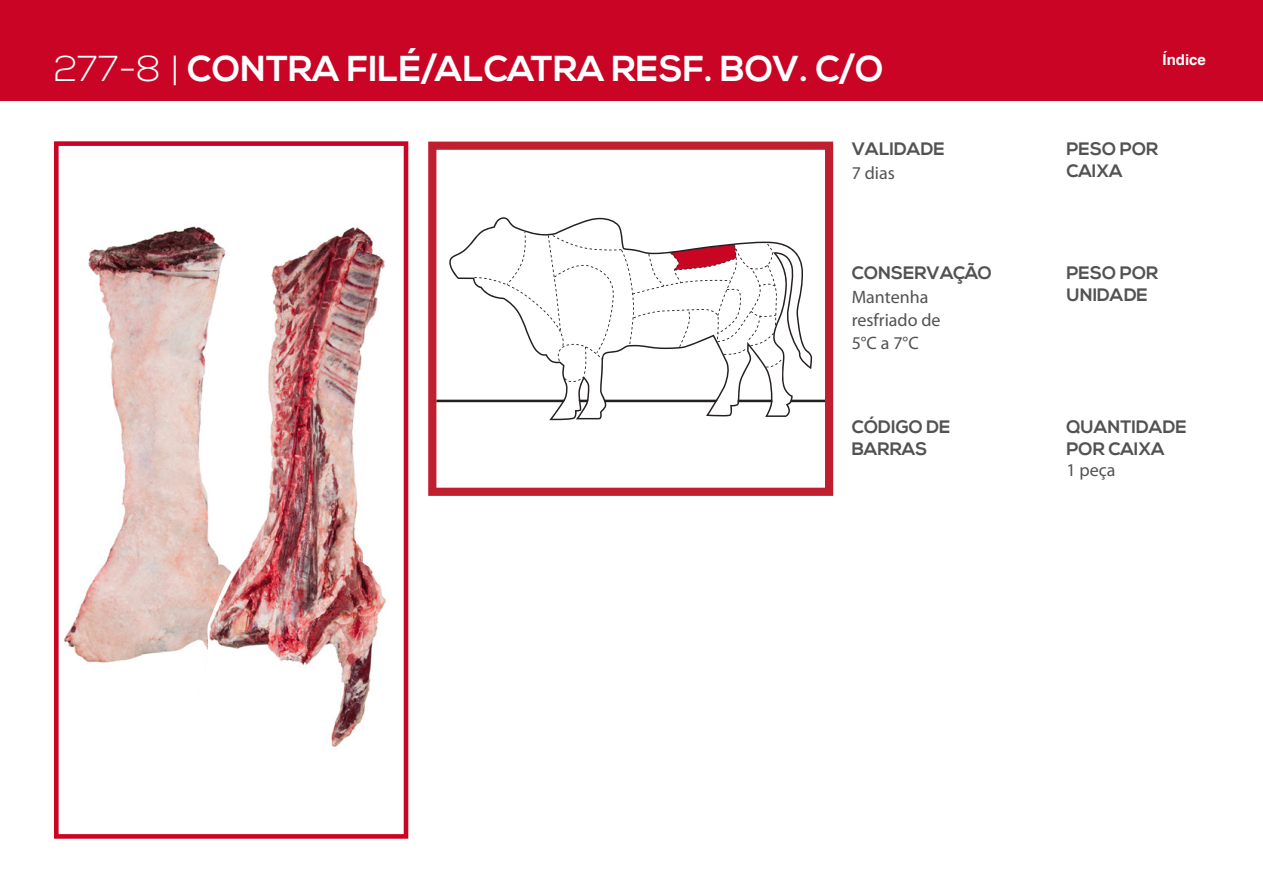
<style>
.page{position:relative;width:1263px;height:893px;background:#fff}
.page>*{position:absolute;margin:0;border:0;box-sizing:border-box;transform-origin:0 0}
.t1{font:700 36px "Nexa";color:#fff}
.t2{font:700 18px/21.6px "Nexa";color:#525252}
.t3{font:18px/23.4px "Myriad Pro";color:#525252}
.t4{font:700 15px "Helvetica";color:#fff}
.s1{font-weight:300}
</style>
<div class="page">
<div style="left:0;top:0;width:1263px;height:101px;background:#c90424"></div>
<div style="left:54px;top:141px;width:354px;height:698px;background:#fff;border:5px solid #c90424"></div>
<img style="left:64px;top:227px;width:125px;height:436px">
<img style="left:189px;top:226px;width:197px;height:521px">
<svg style="left:428px;top:142px;width:405px;height:354px"></svg>
<hr style="left:436px;top:400px;width:389px;height:2px;background:#241f21">
<svg style="left:447px;top:217px;width:365px;height:203px"></svg>
<h1 class="t1" style="left:54px;top:48px;width:831px"><span class="s1">277-8 |</span> CONTRA FILÉ/ALCATRA RESF. BOV. C/O</h1>
<p class="t4" style="left:1162px;top:50px;width:45px">Índice</p>
<p class="t2" style="left:852px;top:139px;width:95px">VALIDADE</p>
<p class="t3" style="left:852px;top:161px;width:45px">7 dias</p>
<p class="t2" style="left:1066px;top:139px;width:93px">PESO POR<br>CAIXA</p>
<p class="t2" style="left:852px;top:263px;width:142px">CONSERVAÇÃO</p>
<p class="t3" style="left:852px;top:285px;width:90px">Mantenha resfriado de<br>5°C a 7°C</p>
<p class="t2" style="left:1066px;top:263px;width:93px">PESO POR<br>UNIDADE</p>
<p class="t2" style="left:852px;top:417px;width:100px">CÓDIGO DE<br>BARRAS</p>
<p class="t2" style="left:1066px;top:417px;width:122px">QUANTIDADE<br>POR CAIXA</p>
<p class="t3" style="left:1066px;top:458px;width:51px">1 peça</p>
</div>
